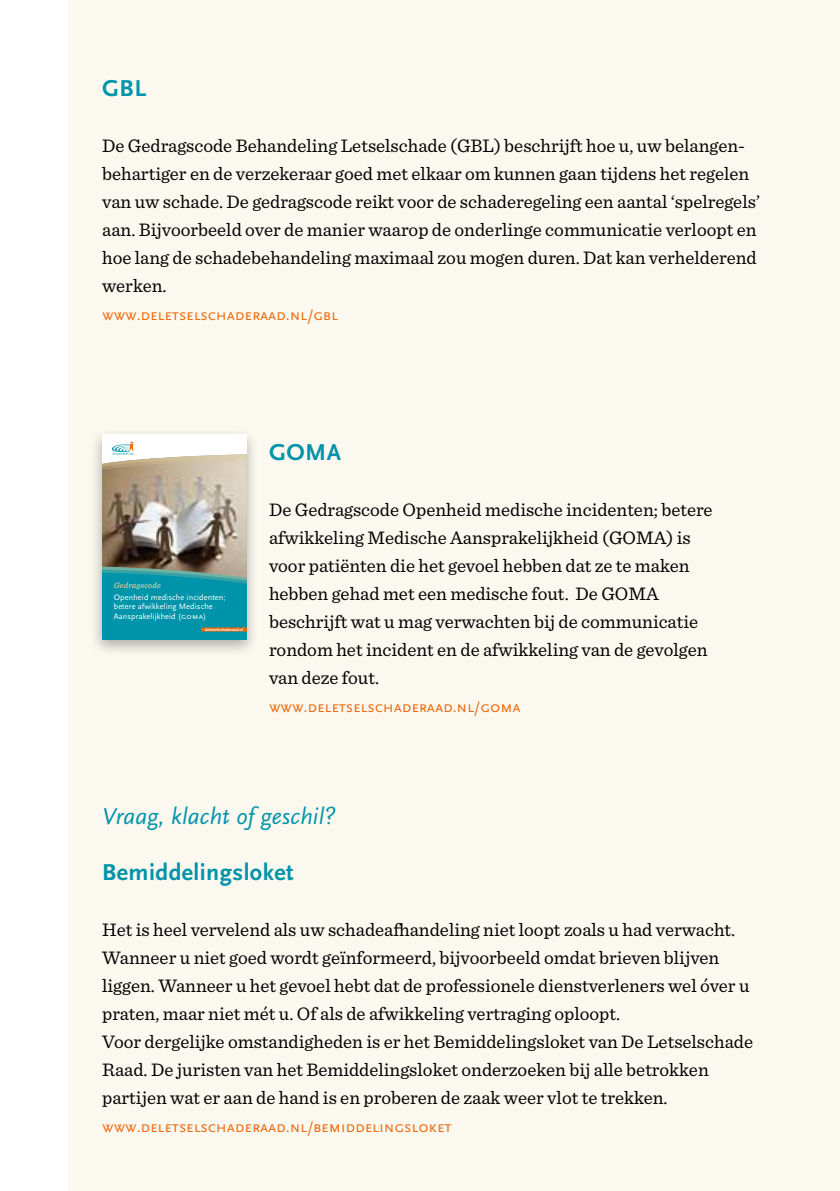
<style>
.page{position:relative;width:840px;height:1191px;background:#fff}
.page>*{position:absolute;margin:0;border:0;box-sizing:border-box;transform-origin:0 0}
.t1{font:700 24px "Scala Sans";letter-spacing:.02em;color:#0094aa}
.t2{font:italic 24px "Scala Sans";letter-spacing:.01em;color:#0094aa}
.t3{font:19px/28px "Sentinel";color:#000}
.t4{font:16px "Scala Sans Caps";letter-spacing:-.01em;color:#eb690b}
.t5{font:8.2px/9.8px "Scala Sans";letter-spacing:.01em;color:#fff}
.t6{font:italic 500 8.2px "Sentinel";letter-spacing:.015em;color:#dfcf9b}
.t7{font:italic 700 4.2px "Scala Sans";letter-spacing:.025em;color:#fff}
.s1{font-family:"Scala Sans Caps"}
</style>
<div class="page">
<div style="left:68px;top:0;width:771px;height:1191px;background:#fbf8ef"></div>
<hr style="left:839px;top:0;width:1px;height:1191px;background:#fbf8ef">
<div style="left:89px;top:427px;width:169px;height:229px;background:#000;opacity:.3"></div>
<div style="left:102px;top:434px;width:145px;height:205px;background:#fff"></div>
<div style="left:102px;top:564px;width:145px;height:75px;background:#0094aa"></div>
<svg style="left:201px;top:627px;width:46px;height:4px"></svg>
<img style="left:102px;top:441px;width:145px;height:143px">
<svg style="left:246px;top:639px;width:4px;height:3px"></svg>
<p class="t1" style="left:102px;top:75px;width:46px">GBL</p>
<p class="t3" style="left:102px;top:131px;width:659px">De Gedragscode Behandeling Letselschade (GBL) beschrijft hoe u, uw belangen&shy;behartiger en de verzekeraar goed met elkaar om kunnen gaan tijdens het regelen van uw schade. De gedragscode reikt voor de schaderegeling een aantal ‘spelregels’ aan. Bijvoorbeeld over de manier waarop de onderlinge communicatie verloopt en hoe lang de schadebehandeling maximaal zou mogen duren. Dat kan verhelderend werken.</p>
<p class="t4" style="left:102px;top:306px;width:237px">www.deletselschaderaad.nl/gbl</p>
<p class="t6" style="left:114px;top:579px;width:48px">Gedragscode</p>
<p class="t5" style="left:114px;top:592px;width:113px">Openheid medische incidenten; betere afwikkeling Medische<br>Aansprakelijkheid <span class="s1">(goma)</span></p>
<p class="t7" style="left:205px;top:627px;width:40px">deletselschaderaad.nl</p>
<p class="t1" style="left:269px;top:439px;width:74px">GOMA</p>
<p class="t3" style="left:269px;top:495px;width:445px">De Gedragscode Openheid medische incidenten; betere afwikkeling Medische Aansprakelijkheid (GOMA) is voor patiënten die het gevoel hebben dat ze te maken hebben gehad met een medische fout. De GOMA beschrijft wat u mag verwachten bij de communicatie rondom het incident en de afwikkeling van de gevolgen van deze fout.</p>
<p class="t4" style="left:269px;top:698px;width:253px">www.deletselschaderaad.nl/goma</p>
<p class="t2" style="left:102px;top:803px;width:235px">Vraag, klacht of geschil?</p>
<p class="t1" style="left:102px;top:859px;width:193px">Bemiddelingsloket</p>
<p class="t3" style="left:102px;top:915px;width:652px">Het is heel vervelend als uw schadeafhandeling niet loopt zoals u had verwacht.<br>Wanneer u niet goed wordt geïnformeerd, bijvoorbeeld omdat brieven blijven liggen. Wanneer u het gevoel hebt dat de professionele dienstverleners wel óver u praten, maar niet mét u. Of als de afwikkeling vertraging oploopt.<br>Voor dergelijke omstandigheden is er het Bemiddelingsloket van De Letselschade Raad. De juristen van het Bemiddelingsloket onderzoeken bij alle betrokken partijen wat er aan de hand is en proberen de zaak weer vlot te trekken.</p>
<p class="t4" style="left:102px;top:1118px;width:351px">www.deletselschaderaad.nl/bemiddelingsloket</p>
</div>
